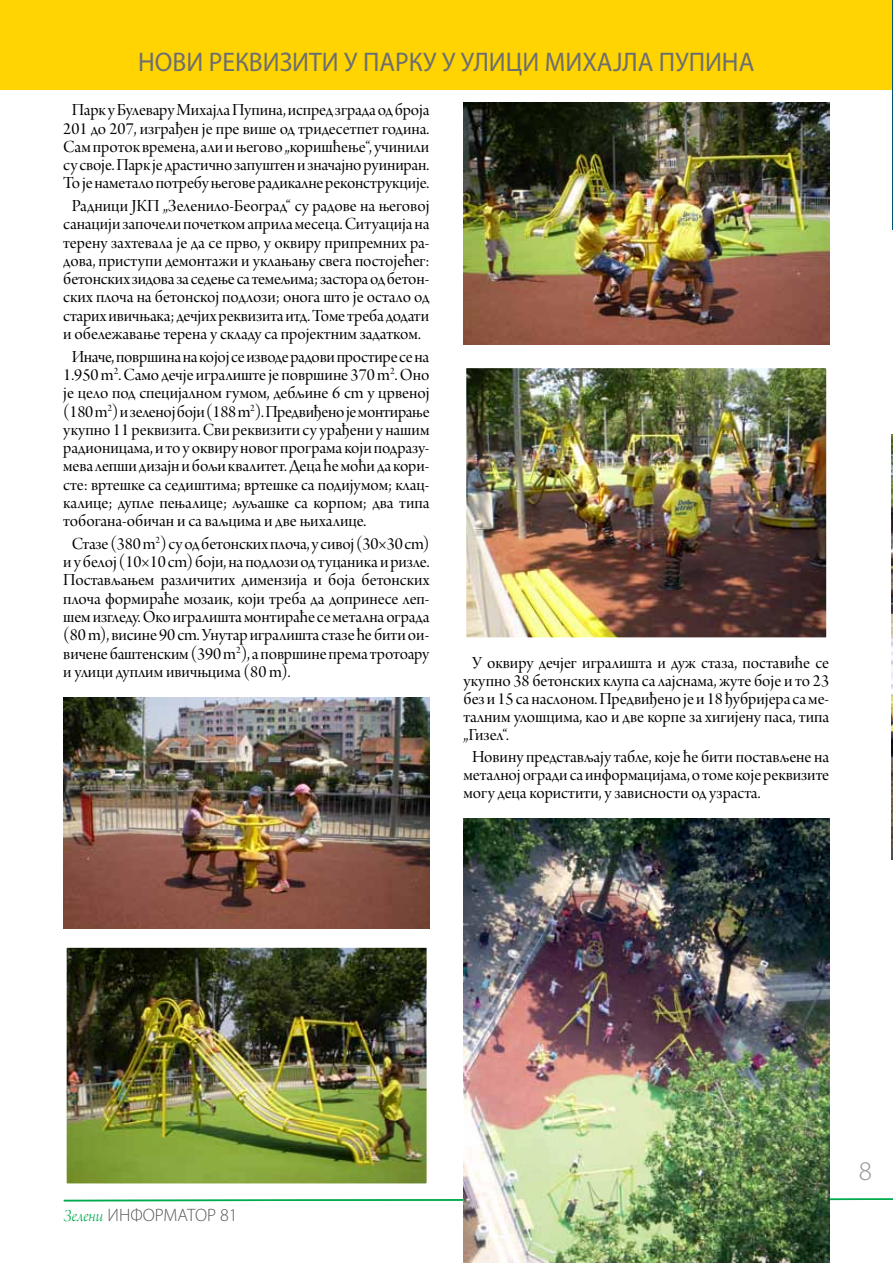
<style>
.page{position:relative;width:893px;height:1263px;background:#fff}
.page>*{position:absolute;margin:0;border:0;box-sizing:border-box;transform-origin:0 0}
.t1{font:27px "Myriad Pro";color:#6d6e71;scale:.95 1}
.t2{font:300 27px "Myriad Pro";color:#939598}
.t3{font:18px/18.3px "Arno Pro Display";letter-spacing:-.005em;color:#000;text-align:justify}
.t4{font:300 18px "Myriad Pro";color:#58595b}
.s1{font-family:"Arno Pro Light Italic Display";font-weight:400;color:#00ab4e}
</style>
<div class="page">
<div style="left:0;top:0;width:893px;height:89px;background:#ffd400"></div>
<svg style="left:63px;top:1198px;width:830px;height:4px"></svg>
<img style="left:68px;top:949px;width:358px;height:233px">
<div style="left:64px;top:945px;width:366px;height:241px;border:3px solid #fff"></div>
<img style="left:467px;top:369px;width:358px;height:267px">
<div style="left:463px;top:365px;width:366px;height:275px;border:3px solid #fff"></div>
<img style="left:463px;top:103px;width:366px;height:241px">
<img style="left:64px;top:697px;width:365px;height:231px">
<img style="left:463px;top:819px;width:367px;height:444px">
<img style="left:891px;top:434px;width:2px;height:425px">
<h1 class="t1" style="left:138px;top:46px;width:650px">НОВИ РЕКВИЗИТИ У ПАРКУ У УЛИЦИ МИХАЈЛА ПУПИНА</h1>
<p class="t3" style="left:63px;top:102px;width:368px;text-align:center">Парк у Булевару Михајла Пупина, испред зграда од броја 201 до 207, изграђен је пре више од тридесетпет година.<br>Сам проток времена, али и његово „коришћење“, учинили су своје. Парк је драстично запуштен и значајно руиниран.<br>То је наметало потребу његове радикaлне реконструкције.</p>
<p class="t3" style="left:63px;top:198px;width:368px;text-align:center">Радници ЈКП „Зеленило-Београд“ су радове на његовој санацији започели почетком априла месеца. Ситуација на терену захтевала је да се прво, у оквиру припремних ра&shy;дова, приступи демонтажи и уклањању свега постојећег: бетонских зидова за седење са темељима; застора од бетон&shy;ских плоча на бетонској подлози; онога што је остало од старих ивичњака; дечјих реквизита итд. Томе треба додати и обележавање терена у складу са пројектним задатком.</p>
<p class="t3" style="left:63px;top:348px;width:368px;text-indent:9px">Иначе, површина на којој се изводе радови простире се на 1.950 m<sup>2</sup>. Само дечје игралиште је површине 370 m<sup>2</sup>. Оно је цело под специјалном гумом, дебљине 6 cm у црвеној (180 m<sup>2</sup>) и зеленој боји (188 m<sup>2</sup>). Предвиђено је монтирање укупно 11 реквизита. Сви реквизити су урађени у нашим радионицама, и то у оквиру новог програма који подразу&shy;мева лепши дизајн и бољи квалитет. Деца ће моћи да кори&shy;сте: вртешке са седиштима; вртешке са подијумом; клац&shy;калице; дупле пењалице; љуљашке са корпом; два типа тобогана-обичан и са ваљцима и две њихалице.</p>
<p class="t3" style="left:63px;top:536px;width:368px;text-indent:8px">Стазе (380 m<sup>2</sup>) су од бетонских плоча, у сивој (30×30 cm) и у белој (10×10 cm) боји, на подлози од туцаника и ризле.<br>Постављањем различитих димензија и боја бетонских плоча формираће мозаик, који треба да допринесе леп&shy;шем изгледу. Око игралишта монтираће се метална ограда (80 m), висине 90 cm. Унутар игралишта стазе ће бити ои&shy;вичене баштенским (390 m<sup>2</sup>), а површине према тротоару и улици дуплим ивичњцима (80 m).</p>
<p class="t3" style="left:463px;top:655px;width:367px;text-indent:8px">У оквиру дечјег игралишта и дуж стаза, поставиће се укупно 38 бетонских клупа са лајснама, жуте боје и то 23 без и 15 са наслоном. Предвиђено је и 18 ђубријера са ме&shy;талним улошцима, као и две корпе за хигијену паса, типа „Гизел“.</p>
<p class="t3" style="left:463px;top:749px;width:367px;text-indent:8px">Новину представљају табле, које ће бити постављене на металној огради са информацијама, о томе које реквизите могу деца користити, у зависности од узраста.</p>
<p class="t4" style="left:64px;top:1205px;width:175px"><span class="s1">Зелени</span> ИНФОРМАТОР 81</p>
<h1 class="t2" style="left:859px;top:1156px;width:15px">8</h1>
</div>
